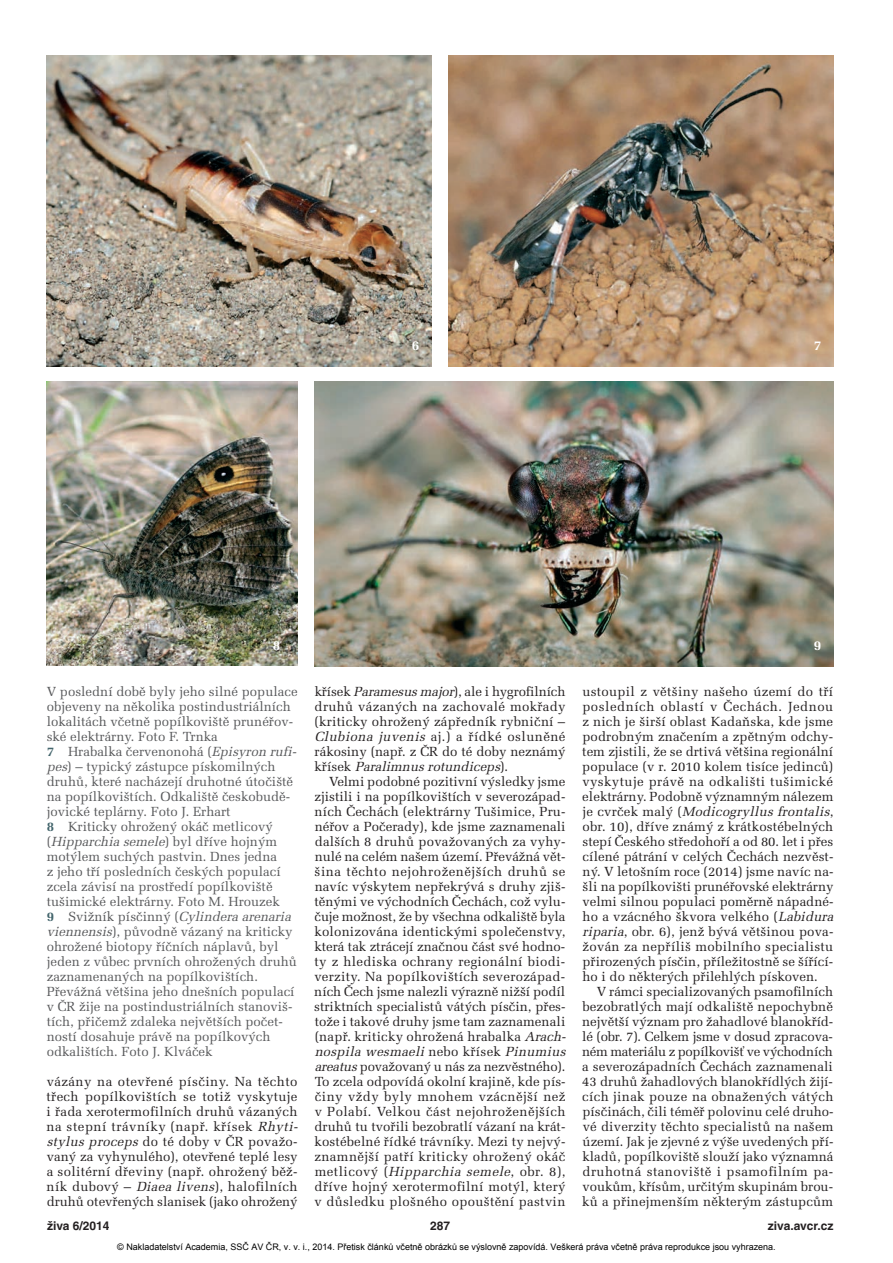
<style>
.page{position:relative;width:893px;height:1263px;background:#fff}
.page>*{position:absolute;margin:0;border:0;box-sizing:border-box;transform-origin:0 0}
.t1{font:700 13.5px "Melior CE";color:#fff}
.t2{font:13.2px/15px "Melior CE";letter-spacing:.01em;color:#231f20}
.t3{font:13.2px/15px "Melior CE";color:#57585a}
.t4{font:700 12px "Helvetica CE";color:#231f20}
.t5{font:9px "Arial";color:#000}
.s1{font-weight:700;color:#43656c}
.s2{font-style:italic}
</style>
<div class="page">
<img style="left:449px;top:55px;width:384px;height:311px">
<img style="left:47px;top:55px;width:385px;height:311px">
<img style="left:315px;top:381px;width:518px;height:285px">
<img style="left:47px;top:381px;width:251px;height:285px">
<p class="t1" style="left:412px;top:340px;width:9px">6</p>
<p class="t1" style="left:814px;top:340px;width:9px">7</p>
<p class="t1" style="left:273px;top:640px;width:9px">8</p>
<p class="t1" style="left:814px;top:640px;width:9px">9</p>
<p class="t3" style="left:47px;top:686px;width:254px">V poslední době byly jeho silné populace objeveny na několika postindustriálních lokalitách včetně popílkoviště prunéřov&shy;ské elektrárny. Foto F. Trnka<br><span class="s1">7</span> Hrabalka červenonohá (<span class="s2">Episyron rufi&shy;pes</span>) – typický zástupce pískomilných druhů, které nacházejí druhotné útočiště na popílkovištích. Odkaliště českobudě&shy;jovické teplárny. Foto J. Erhart<br><span class="s1">8</span> Kriticky ohrožený okáč metlicový<br>( <span class="s2">Hipparchia semele</span>) b y l d ř í v e h o j n ý m motýlem suchých pastvin. Dnes jedna<br>z jeho tří posledních českých populací zcela závisí na prostředí popílkoviště tušimické elektrárny. Foto M. Hrouzek<br><span class="s1">9</span> Svižník písčinný (<span class="s2">Cylindera arenaria viennensis</span>), původně vázaný na kriticky ohrožené biotopy říčních náplavů, byl jeden z vůbec prvních ohrožených druhů zaznamenaných na popílkovištích.<br>Převážná většina jeho dnešních populací v ČR žije na postindustriálních stanoviš&shy;tích, přičemž zdaleka největších počet&shy;ností dosahuje právě na popílkových odkalištích. Foto J. Klváček</p>
<p class="t2" style="left:582px;top:686px;width:255px">ustoupil z většiny našeho území do tří posledních oblastí v Čechách. Jednou z nich je širší oblast Kadaňska, kde jsme podrobným značením a zpětným odchy&shy;tem zjistili, že se drtivá většina regionální populace (v r. 2010 kolem tisíce jedinců) vyskytuje právě na odkališti tušimické elektrárny. Podobně významným nálezem j e c v r č e k m a l ý ( <span class="s2">Modicogryllus frontalis</span>, obr. 10), dříve známý z krátkostébelných stepí Českého středohoří a od 80. let i přes cílené pátrání v celých Čechách nezvěst&shy;ný. V letošním roce (2014) jsme navíc na - šli na popílkovišti prunéřovské elektrárny velmi silnou populaci poměrně nápadné&shy;ho a vzácného škvora velkého (<span class="s2">Labidura riparia</span>, obr. 6), jenž bývá většinou pova&shy;žován za nepříliš mobilního specialistu přirozených písčin, příležitostně se šířící - ho i do některých přilehlých pískoven.</p>
<p class="t2" style="left:582px;top:986px;width:253px;text-align:justify;text-indent:15px">V rámci specializovaných psamofilních bezobratlých mají odkaliště nepochybně největší význam pro žahadlové blanokříd&shy;lé (obr. 7). Celkem jsme v dosud zpracova&shy;ném materiálu z popílkovišť ve východních a severozápadních Čechách zaznamenali 43 druhů žahadlových blanokřídlých žijí&shy;cích jinak pouze na obnažených vátých písčinách, čili téměř polovinu celé druho&shy;vé diverzity těchto specialistů na našem území. Jak je zjevné z výše uvedených pří&shy;kladů, popílkoviště slouží jako významná druhotná stanoviště i psamofilním pa - voukům, křísům, určitým skupinám brou&shy;ků a přinejmenším některým zástupcům</p>
<p class="t2" style="left:315px;top:686px;width:252px;text-align:justify">křísek <span class="s2">Paramesus major</span>), ale i hygrofilních druhů vázaných na zachovalé mokřady (kriticky ohrožený zápředník rybniční – <span class="s2">Clubiona juvenis</span> aj.) a řídké osluněné rákosiny (např. z ČR do té doby neznámý k ř í s e k <span class="s2">Paralimnus rotundiceps</span>) .</p>
<p class="t2" style="left:314px;top:776px;width:255px;text-indent:15px">Velmi podobné pozitivní výsledky jsme zjistili i na popílkovištích v severozápad&shy;ních Čechách (elektrárny Tušimice, Pru&shy;néřov a Počerady), kde jsme zaznamenali dalších 8 druhů považovaných za vyhy&shy;nulé na celém našem území. Převážná vět&shy;šina těchto nejohroženějších druhů se navíc výskytem nepřekrývá s druhy zjiš&shy;těnými ve východních Čechách, což vylu&shy;čuje možnost, že by všechna odkaliště byla kolonizována identickými společenstvy, která tak ztrácejí značnou část své hodno&shy;ty z hlediska ochrany regionální biodi - verzity. Na popílkovištích severozápad&shy;ních Čech jsme nalezli výrazně nižší podíl striktních specialistů vátých písčin, přes - tože i takové druhy jsme tam zazname nali (např. kriticky ohrožená hrabalka <span class="s2">Arach&shy;nospila wesmaeli</span> n e b o k ř í s e k <span class="s2">Pinumius areatus</span>považovaný u nás za nezvěstného).<br>To zcela odpovídá okolní krajině, kde pís&shy;činy vždy byly mnohem vzácnější než v Polabí. Velkou část nejohroženějších druhů tu tvořili bezobratlí vázaní na krát&shy;kostébelné řídké trávníky. Mezi ty nejvý&shy;znamnější patří kriticky ohrožený okáč m e tl i c o vý ( <span class="s2">Hipparchia semele</span>, ob r. 8 ) , dřív e hojný xerotermofilní motýl, který v důsledku plošného opouštění pastvin</p>
<p class="t2" style="left:47px;top:1076px;width:255px">vázány na otevřené písčiny. Na těchto třech popílkovištích se totiž vyskytuje i řada xerotermofilních druhů vázaných na stepní trávníky (např. křísek <span class="s2">Rhyti - stylus proceps</span> do té doby v ČR považo - vaný za vyhynulého), otevřené teplé lesy a solitérní dřeviny (např. ohrožený běž&shy;ník dubový – <span class="s2">Diaea livens</span>), halofilních druhů otevřených slanisek (jako ohrožený</p>
<p class="t4" style="left:47px;top:1221px;width:64px">živa 6/2014</p>
<p class="t4" style="left:430px;top:1221px;width:22px">287</p>
<p class="t4" style="left:768px;top:1221px;width:67px">ziva.avcr.cz</p>
<p class="t5" style="left:117px;top:1241px;width:660px">© Nakladatelství Academia, SSČ AV ČR, v. v. i., 2014. Přetisk článků včetně obrázků se výslovně zapovídá. Veškerá práva včetně práva reprodukce jsou vyhrazena.</p>
</div>
